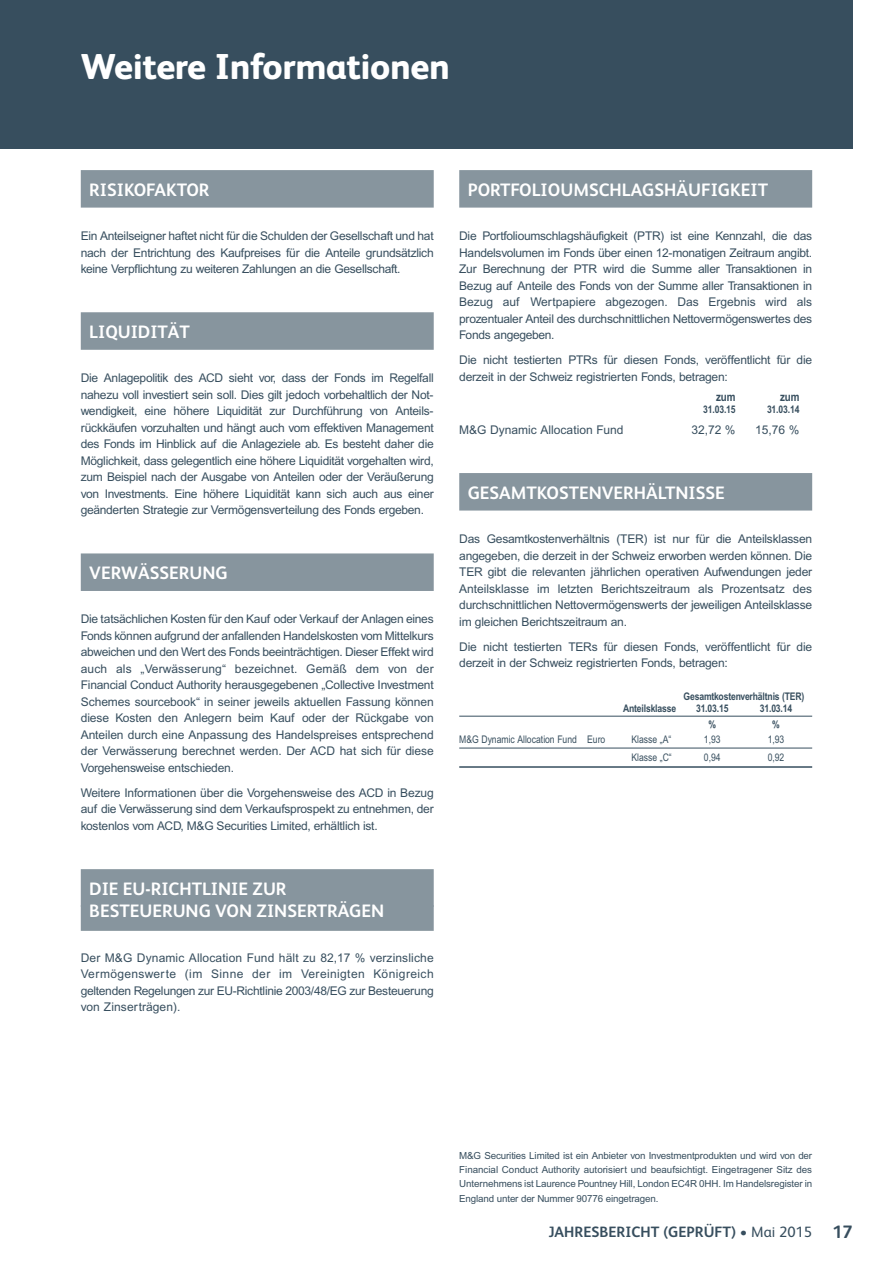
<style>
.page{position:relative;width:893px;height:1263px;background:#fff}
.page>*{position:absolute;margin:0;border:0;box-sizing:border-box;transform-origin:0 0}
.t1{font:800 36px "FS Albert";letter-spacing:-.01em;color:#fff}
.t2{font:700 18px/22.5px "FS Albert";color:#fff}
.t3{font:700 15px "FS Albert";color:#374e5e}
.t4{font:12px/16.5px "Arial";letter-spacing:-.02em;color:#374e5e;text-align:justify}
.t5{font:12px "Arial";color:#374e5e}
.t6{font:700 12px "Arial Narrow";letter-spacing:-.015em;color:#374e5e}
.t7{font:700 10.5px "Arial Narrow";letter-spacing:-.015em;color:#374e5e}
.t8{font:10.5px "Arial Narrow";color:#374e5e}
.t9{font:9.75px/14.2px "Arial";letter-spacing:-.01em;color:#374e5e;text-align:justify}
.s1{font-weight:400}
.s2{font-size:18px}
</style>
<div class="page">
<div style="left:0;top:0;width:853px;height:149px;background:#374e5e"></div>
<div style="left:81px;top:170px;width:353px;height:38px;background:#87959e"></div>
<div style="left:81px;top:312px;width:353px;height:38px;background:#87959e"></div>
<div style="left:81px;top:553px;width:353px;height:38px;background:#87959e"></div>
<div style="left:81px;top:869px;width:353px;height:38px;background:#87959e"></div>
<div style="left:81px;top:905px;width:353px;height:26px;background:#87959e"></div>
<div style="left:459px;top:170px;width:353px;height:38px;background:#87959e"></div>
<div style="left:459px;top:473px;width:353px;height:37px;background:#87959e"></div>
<hr style="left:459px;top:716px;width:353px;height:1px;background:#374e5e">
<hr style="left:459px;top:748px;width:353px;height:1px;background:#374e5e">
<hr style="left:459px;top:766px;width:353px;height:2px;background:#374e5e">
<h1 class="t1" style="left:81px;top:54px;width:371px">Weitere Informationen</h1>
<h2 class="t2" style="left:89px;top:180px;width:122px">RISIKOFAKTOR</h2>
<p class="t4" style="left:81px;top:229px;width:354px">Ein Anteilseigner haftet nicht für die Schulden der Gesellschaft und hat nach der Entrichtung des Kaufpreises für die Anteile grundsätzlich keine Verpflichtung zu weiteren Zahlungen an die Gesellschaft.</p>
<h2 class="t2" style="left:89px;top:323px;width:102px">LIQUIDITÄT</h2>
<p class="t4" style="left:81px;top:371px;width:354px">Die Anlagepolitik des ACD sieht vor, dass der Fonds im Regelfall nahezu voll investiert sein soll. Dies gilt jedoch vorbehaltlich der Not&shy;wendigkeit, eine höhere Liquidität zur Durchführung von Anteils&shy;rückkäufen vorzuhalten und hängt auch vom effektiven Management des Fonds im Hinblick auf die Anlageziele ab. Es besteht daher die Möglichkeit, dass gelegentlich eine höhere Liquidität vorgehalten wird, zum Beispiel nach der Ausgabe von Anteilen oder der Veräußerung von Investments. Eine höhere Liquidität kann sich auch aus einer geänderten Strategie zur Vermögensverteilung des Fonds ergeben.</p>
<h2 class="t2" style="left:89px;top:564px;width:140px">VERWÄSSERUNG</h2>
<p class="t4" style="left:81px;top:612px;width:354px">Die tatsächlichen Kosten für den Kauf oder Verkauf der Anlagen eines Fonds können aufgrund der anfallenden Handelskosten vom Mittelkurs abweichen und den Wert des Fonds beeinträchtigen. Dieser Effekt wird auch als „Verwässerung“ bezeichnet. Gemäß dem von der Financial Conduct Authority herausgegebenen „Collective Investment Schemes sourcebook“ in seiner jeweils aktuellen Fassung können diese Kosten den Anlegern beim Kauf oder der Rückgabe von Anteilen durch eine Anpassung des Handelspreises entsprechend der Verwässerung berechnet werden. Der ACD hat sich für diese Vorgehensweise entschieden.</p>
<p class="t4" style="left:81px;top:785px;width:354px">Weitere Informationen über die Vorgehensweise des ACD in Bezug auf die Verwässerung sind dem Verkaufsprospekt zu entnehmen, der kostenlos vom ACD, M&amp;G Securities Limited, erhältlich ist.</p>
<h2 class="t2" style="left:89px;top:879px;width:296px">DIE EU-RICHTLINIE ZUR<br>BESTEUERUNG VON ZINSERTRÄGEN</h2>
<p class="t4" style="left:81px;top:950px;width:354px">Der M&amp;G Dynamic Allocation Fund hält zu 82,17 % verzinsliche Vermögenswerte (im Sinne der im Vereinigten Königreich geltenden Regelungen zur EU-Richtlinie 2003/48/EG zur Besteuerung von Zinserträgen).</p>
<h2 class="t2" style="left:468px;top:180px;width:302px">PORTFOLIOUMSCHLAGSHÄUFIGKEIT</h2>
<p class="t4" style="left:459px;top:229px;width:354px">Die Portfolioumschlagshäufigkeit (PTR) ist eine Kennzahl, die das Handelsvolumen im Fonds über einen 12-monatigen Zeitraum angibt.<br>Zur Berechnung der PTR wird die Summe aller Transaktionen in Bezug auf Anteile des Fonds von der Summe aller Transaktionen in Bezug auf Wertpapiere abgezogen. Das Ergebnis wird als prozentualer Anteil des durchschnittlichen Nettovermögenswertes des Fonds angegeben.</p>
<p class="t4" style="left:459px;top:353px;width:354px">Die nicht testierten PTRs für diesen Fonds, veröffentlicht für die derzeit in der Schweiz registrierten Fonds, betragen:</p>
<p class="t6" style="left:716px;top:392px;width:21px">zum</p>
<p class="t6" style="left:780px;top:392px;width:21px">zum</p>
<p class="t7" style="left:703px;top:406px;width:34px">31.03.15</p>
<p class="t7" style="left:767px;top:406px;width:34px">31.03.14</p>
<p class="t5" style="left:459px;top:425px;width:166px">M&amp;G Dynamic Allocation Fund</p>
<p class="t4" style="left:691px;top:422px;width:46px">32,72 %</p>
<p class="t4" style="left:755px;top:422px;width:46px">15,76 %</p>
<h2 class="t2" style="left:468px;top:483px;width:258px">GESAMTKOSTENVERHÄLTNISSE</h2>
<p class="t4" style="left:459px;top:532px;width:354px">Das Gesamtkostenverhältnis (TER) ist nur für die Anteilsklassen angegeben, die derzeit in der Schweiz erworben werden können. Die TER gibt die relevanten jährlichen operativen Aufwendungen jeder Anteilsklasse im letzten Berichtszeitraum als Prozentsatz des durchschnittlichen Nettovermögenswerts der jeweiligen Anteilsklasse im gleichen Berichtszeitraum an.</p>
<p class="t4" style="left:459px;top:639px;width:354px">Die nicht testierten TERs für diesen Fonds, veröffentlicht für die derzeit in der Schweiz registrierten Fonds, betragen:</p>
<p class="t7" style="left:684px;top:692px;width:122px">Gesamtkostenverhältnis (TER)</p>
<p class="t7" style="left:623px;top:704px;width:55px">Anteilsklasse</p>
<p class="t7" style="left:696px;top:704px;width:34px">31.03.15</p>
<p class="t7" style="left:760px;top:704px;width:34px">31.03.14</p>
<p class="t7" style="left:708px;top:720px;width:9px">%</p>
<p class="t7" style="left:772px;top:720px;width:9px">%</p>
<p class="t8" style="left:459px;top:735px;width:148px">M&amp;G Dynamic Allocation Fund Euro</p>
<p class="t8" style="left:631px;top:735px;width:41px">Klasse „A“</p>
<p class="t8" style="left:704px;top:735px;width:18px">1,93</p>
<p class="t8" style="left:768px;top:735px;width:18px">1,93</p>
<p class="t8" style="left:631px;top:754px;width:42px">Klasse „C“</p>
<p class="t8" style="left:704px;top:754px;width:18px">0,94</p>
<p class="t8" style="left:768px;top:754px;width:18px">0,92</p>
<p class="t9" style="left:459px;top:1149px;width:354px">M&amp;G Securities Limited ist ein Anbieter von Investmentprodukten und wird von der Financial Conduct Authority autorisiert und beaufsichtigt. Eingetragener Sitz des Unternehmens ist Laurence Pountney Hill, London EC4R 0HH. Im Handelsregister in England unter der Nummer 90776 eingetragen.</p>
<p class="t3" style="left:548px;top:1227px;width:306px">JAHRESBERICHT (GEPRÜFT) <span class="s1">• Mai 2015</span> <span class="s2">17</span></p>
</div>
